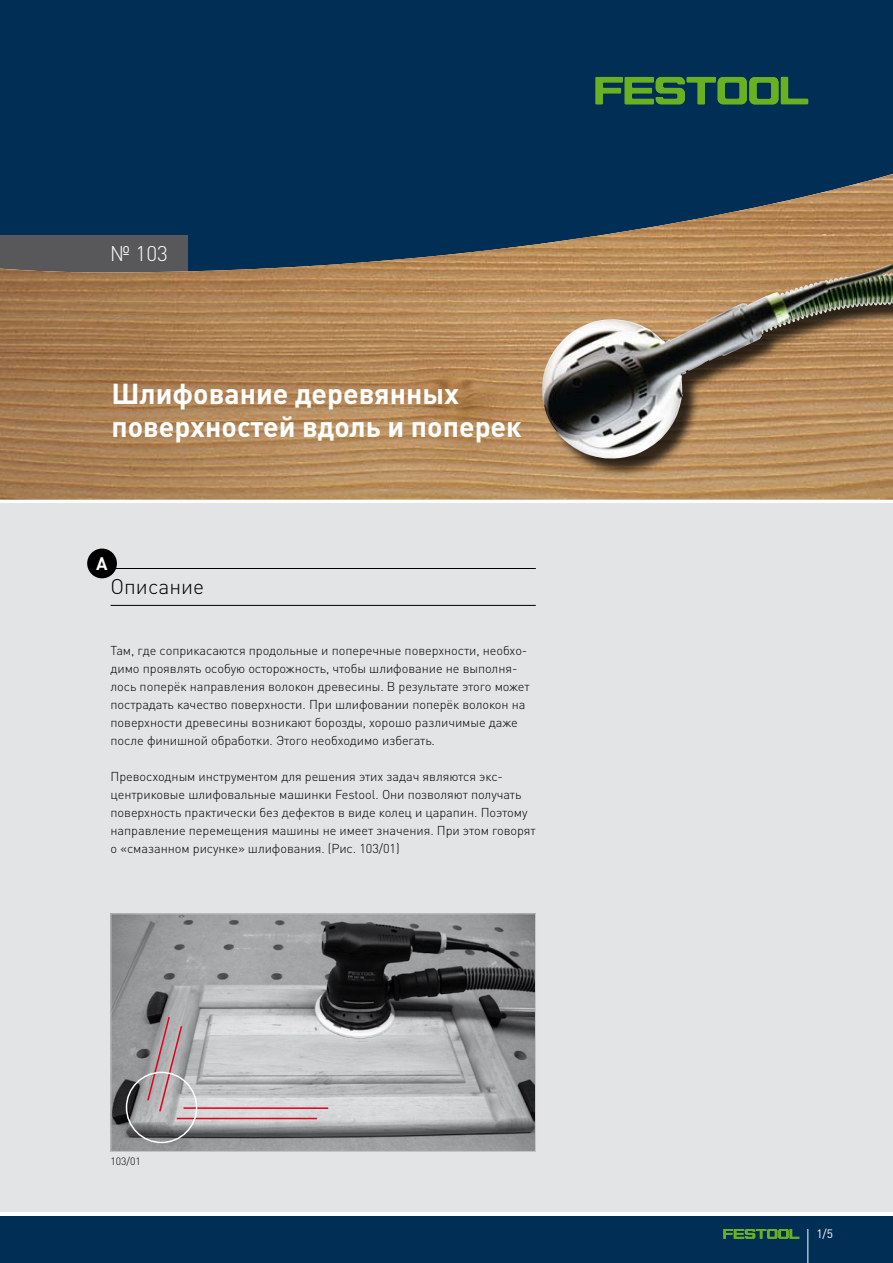
<style>
.page{position:relative;width:893px;height:1263px;background:#fff}
.page>*{position:absolute;margin:0;border:0;box-sizing:border-box;transform-origin:0 0}
.t1{font:700 28.5px/33px "DIN Pro";color:#fff}
.t2{font:300 21px "DIN Pro";color:#000}
.t3{font:300 21px "DIN Pro";color:#fff}
.t4{font:700 18px "DIN Pro";color:#fff}
.t5{font:300 12.75px/18px "DIN Pro";letter-spacing:-.005em;color:#000}
.t6{font:12px "DIN Pro";color:#fff}
.t7{font:300 10.5px "DIN Pro";color:#000}
</style>
<div class="page">
<div style="left:0;top:1216px;width:893px;height:47px;background:#002e54"></div>
<svg style="left:723px;top:1229px;width:76px;height:10px"></svg>
<hr style="left:807px;top:1229px;width:1px;height:34px;background:#fff">
<div style="left:0;top:0;width:893px;height:310px;background:#002e54"></div>
<div style="left:0;top:504px;width:893px;height:708px;background:#e3e4e5"></div>
<img style="left:0;top:174px;width:893px;height:326px">
<svg style="left:596px;top:77px;width:212px;height:27px"></svg>
<hr style="left:111px;top:568px;width:425px;height:1px;background:#000">
<hr style="left:111px;top:605px;width:425px;height:1px;background:#000">
<div style="left:87px;top:549px;width:30px;height:29px;background:#000;border-radius:50%"></div>
<img style="left:113px;top:915px;width:421px;height:235px">
<div style="left:111px;top:913px;width:425px;height:239px;border:1px solid #c5c6c8"></div>
<div style="left:544px;top:267px;width:349px;height:210px;background:#000;opacity:.75"></div>
<img style="left:542px;top:267px;width:341px;height:192px">
<svg style="left:146px;top:1015px;width:37px;height:98px;background:#a99a9d"></svg>
<hr style="left:177px;top:1118px;width:140px;height:1px;background:#e2001a">
<hr style="left:184px;top:1107px;width:144px;height:2px;background:#e2001a">
<div style="left:126px;top:1072px;width:71px;height:71px;border:2px solid #fff;border-radius:50%"></div>
<h2 class="t3" style="left:111px;top:239px;width:59px">№ 103</h2>
<h1 class="t1" style="left:111px;top:376px;width:412px">Шлифование деревянных поверхностей вдоль и поперек</h1>
<h3 class="t4" style="left:96px;top:551px;width:13px">A</h3>
<h2 class="t2" style="left:111px;top:572px;width:95px">Описание</h2>
<p class="t5" style="left:111px;top:641px;width:421px">Там, где соприкасаются продольные и поперечные поверхности, необхо&shy;димо проявлять особую осторожность, чтобы шлифование не выполня&shy;лось поперёк направления волокон древесины. В результате этого может пострадать качество поверхности. При шлифовании поперёк волокон на поверхности древесины возникают борозды, хорошо различимые даже после финишной обработки. Этого необходимо избегать.</p>
<p class="t5" style="left:111px;top:767px;width:427px">Превосходным инструментом для решения этих задач являются экс&shy;центриковые шлифовальные машинки Festool. Они позволяют получать поверхность практически без дефектов в виде колец и царапин. Поэтому направление перемещения машины не имеет значения. При этом говорят о «смазанном рисунке» шлифования. (Рис. 103/01)</p>
<p class="t7" style="left:111px;top:1154px;width:32px">103/01</p>
<p class="t6" style="left:816px;top:1225px;width:18px">1/5</p>
</div>
